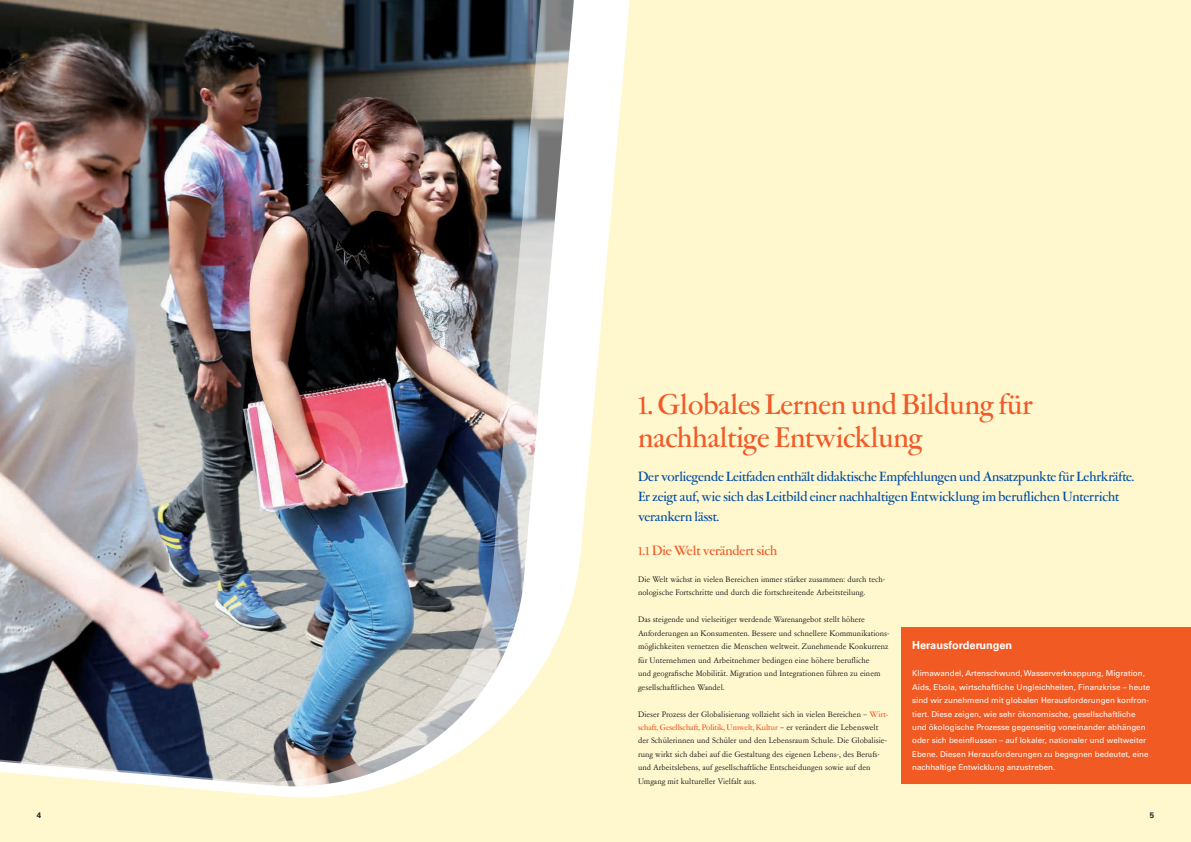
<style>
.page{position:relative;width:1191px;height:842px;background:#fff8cf}
.page>*{position:absolute;margin:0;border:0;box-sizing:border-box;transform-origin:0 0}
.t1{font:500 32px/33.7px "Garamont Amst SHOP";color:#f15a29}
.t2{font:500 15px/20.2px "Garamont Amst SHOP";letter-spacing:-.005em;color:#034ea2}
.t3{font:500 15px "Garamont Amst SHOP";color:#f15a29}
.t4{font:700 11px "Univers LT Pro 65";color:#fff}
.t5{font:9px/13.5px "Garamont Amst SB";color:#231f20}
.t6{font:500 9px "Garamont Amst SHOP";color:#f15a29}
.t7{font:8px/13.5px "Univers LT Pro 55 Roman";color:#fff}
.t8{font:700 8px "Univers LT Pro 65";color:#231f20}
.s1{font-family:"Garamont Amst SHOP";font-weight:500;color:#f15a29}
.s2{font-family:"Garamont Amst SB";font-weight:400;color:#231f20}
</style>
<div class="page">
<div style="left:901px;top:627px;width:290px;height:157px;background:#f15a22"></div>
<svg style="left:603px;top:0;width:27px;height:299px"></svg>
<img style="left:0;top:0;width:603px;height:798px">
<h1 class="t1" style="left:638px;top:389px;width:396px">1. Globales Lernen und Bildung für nachhaltige Entwicklung</h1>
<h2 class="t2" style="left:638px;top:467px;width:498px">Der vorliegende Leitfaden enthält didaktische Empfehlungen und Ansatzpunkte für Lehrkräfte.<br>Er zeigt auf, wie sich das Leitbild einer nachhaltigen Entwicklung im beruflichen Unterricht verankern lässt.</h2>
<h2 class="t3" style="left:638px;top:543px;width:141px">1.1 Die Welt verändert sich</h2>
<p class="t5" style="left:638px;top:573px;width:249px">Die Welt wächst in vielen Bereichen immer stärker zusammen: durch tech&shy;nologische Fortschritte und durch die fortschreitende Arbeitsteilung.</p>
<p class="t5" style="left:638px;top:613px;width:253px">Das steigende und vielseitiger werdende Warenangebot stellt höhere Anforderungen an Konsumenten. Bessere und schnellere Kommunikations&shy;möglichkeiten vernetzen die Menschen weltweit. Zunehmende Konkurrenz für Unternehmen und Arbeitnehmer bedingen eine höhere berufliche<br>und geografische Mobilität. Migration und Integrationen führen zu einem gesellschaftlichen Wandel.</p>
<p class="t5" style="left:638px;top:707px;width:252px">Dieser Prozess der Globalisierung vollzieht sich in vielen Bereichen – <span class="s1">Wirt-</span></p>
<p class="t6" style="left:638px;top:723px;width:242px">schaft, Gesellschaft, Politik, Umwelt, Kultur <span class="s2">– er verändert die Lebenswelt</span></p>
<p class="t5" style="left:638px;top:734px;width:250px">der Schülerinnen und Schüler und den Lebensraum Schule. Die Globalisie&shy;rung wirkt sich dabei auf die Gestaltung des eigenen Lebens-, des Berufs&shy;und Arbeitslebens, auf gesellschaftliche Entscheidungen sowie auf den Umgang mit kultureller Vielfalt aus.</p>
<p class="t4" style="left:912px;top:639px;width:102px">Herausforderungen</p>
<p class="t7" style="left:912px;top:666px;width:240px">Klimawandel, Artenschwund, Wasserverknappung, Migration, Aids, Ebola, wirtschaftliche Ungleichheiten, Finanzkrise – heute sind wir zunehmend mit globalen Herausforderungen konfron&shy;tiert. Diese zeigen, wie sehr ökonomische, gesellschaftliche und ökologische Prozesse gegenseitig voneinander abhängen oder sich beeinflussen – auf lokaler, nationaler und weltweiter Ebene. Diesen Herausforderungen zu begegnen bedeutet, eine nachhaltige Entwicklung anzustreben.</p>
<p class="t8" style="left:37px;top:810px;width:6px">4</p>
<p class="t8" style="left:1149px;top:810px;width:6px">5</p>
</div>
